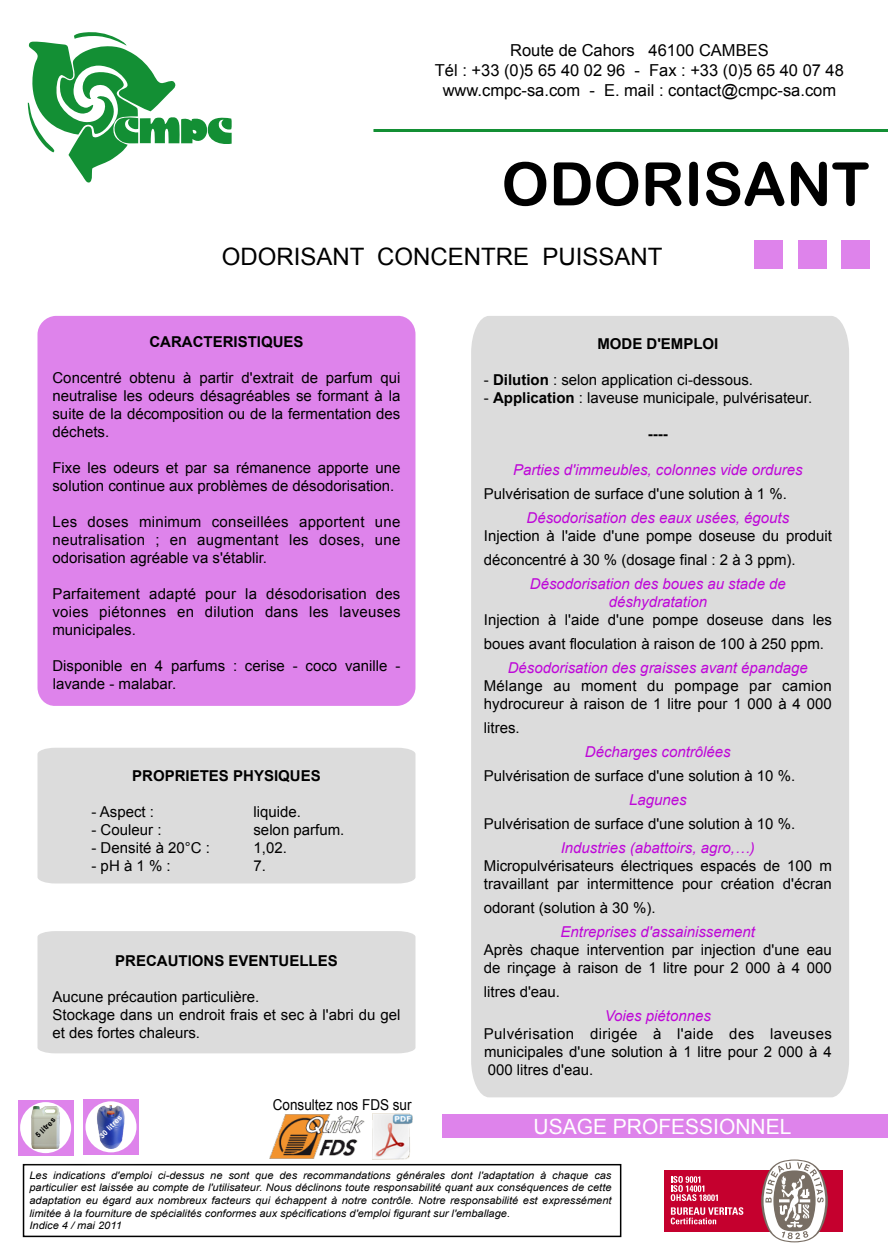
<style>
.page{position:relative;width:888px;height:1260px;background:#fff}
.page>*{position:absolute;margin:0;border:0;box-sizing:border-box;transform-origin:0 0}
.t1{font:60px "Arial Rounded MT Bold";color:#000}
.t2{font:24px "Arial";color:#000}
.t3{font:21px "Arial";color:#fff}
.t4{font:16.5px/19.8px "Arial";color:#000;text-align:center}
.t5{font:15px/18px "Arial";color:#000}
.t6{font:italic 15px/18px "Arial";color:#be07d8;text-align:center}
.t7{font:700 15px "Arial";color:#000}
.t8{font:15px "Arial";color:#000;scale:.9 1}
.t9{font:italic 10.5px/12.8px "Arial";color:#000;scale:1.06 1}
.t10{font:700 7.5px "Arial";color:#fff}
.t11{font:700 7.5px "Arial";color:#000}
.s1{font-weight:700}
</style>
<div class="page">
<hr style="left:374px;top:129px;width:514px;height:3px;background:#138f34">
<div style="left:471px;top:316px;width:378px;height:776px;background:#dcdcdc"></div>
<div style="left:38px;top:931px;width:378px;height:122px;background:#dcdcdc"></div>
<div style="left:442px;top:1114px;width:446px;height:24px;background:#de83eb"></div>
<div style="left:23px;top:1164px;width:598px;height:73px;border:2px solid #000"></div>
<div style="left:842px;top:240px;width:28px;height:29px;background:#de83eb"></div>
<img style="left:826px;top:240px;width:16px;height:29px">
<div style="left:798px;top:240px;width:28px;height:29px;background:#de83eb"></div>
<div style="left:754px;top:240px;width:29px;height:29px;background:#de83eb"></div>
<div style="left:37px;top:315px;width:378px;height:391px;background:#de83eb"></div>
<div style="left:38px;top:748px;width:378px;height:136px;background:#dcdcdc"></div>
<img style="left:96px;top:1163px;width:66px;height:4px">
<div style="left:83px;top:1099px;width:56px;height:56px;background:#de83eb"></div>
<div style="left:85px;top:1101px;width:52px;height:51px;background:#fff;border-radius:50%"></div>
<img style="left:96px;top:1106px;width:32px;height:42px">
<img style="left:18px;top:1100px;width:78px;height:79px">
<div style="left:18px;top:1100px;width:55px;height:55px;background:#de83eb"></div>
<div style="left:20px;top:1102px;width:51px;height:51px;background:#fff;border-radius:50%"></div>
<img style="left:29px;top:1106px;width:34px;height:43px">
<svg style="left:28px;top:32px;width:204px;height:151px"></svg>
<img style="left:269px;top:1115px;width:96px;height:44px">
<img style="left:373px;top:1114px;width:40px;height:45px">
<div style="left:664px;top:1170px;width:179px;height:62px;background:#c5002e"></div>
<svg style="left:671px;top:1176px;width:47px;height:25px"></svg>
<svg style="left:671px;top:1207px;width:72px;height:17px"></svg>
<svg style="left:761px;top:1160px;width:67px;height:82px"></svg>
<p class="t4" style="left:435px;top:41px;width:411px">Route de Cahors 46100 CAMBES<br>Tél : +33 (0)5 65 40 02 96 - Fax : +33 (0)5 65 40 07 48 www.cmpc-sa.com - E. mail : contact@cmpc-sa.com</p>
<h1 class="t1" style="left:502px;top:149px;width:369px">ODORISANT</h1>
<h2 class="t2" style="left:222px;top:240px;width:442px">ODORISANT CONCENTRE PUISSANT</h2>
<p class="t7" style="left:149px;top:332px;width:156px">CARACTERISTIQUES</p>
<p class="t5" style="left:52px;top:369px;width:350px;text-align:justify">Concentré obtenu à partir d'extrait de parfum qui neutralise les odeurs désagréables se formant à la suite de la décomposition ou de la fermentation des déchets.</p>
<p class="t5" style="left:52px;top:459px;width:349px">Fixe les odeurs et par sa rémanence apporte une solution continue aux problèmes de désodorisation.</p>
<p class="t5" style="left:52px;top:513px;width:350px;text-align:justify">Les doses minimum conseillées apportent une neutralisation ; en augmentant les doses, une odorisation agréable va s'établir.</p>
<p class="t5" style="left:52px;top:585px;width:350px;text-align:justify">Parfaitement adapté pour la désodorisation des voies piétonnes en dilution dans les laveuses municipales.</p>
<p class="t5" style="left:52px;top:657px;width:349px">Disponible en 4 parfums : cerise - coco vanille - lavande - malabar.</p>
<p class="t7" style="left:132px;top:765px;width:190px">PROPRIETES PHYSIQUES</p>
<p class="t5" style="left:91px;top:803px;width:64px">- Aspect :</p>
<p class="t5" style="left:253px;top:803px;width:49px">liquide.</p>
<p class="t5" style="left:91px;top:821px;width:72px">- Couleur :</p>
<p class="t5" style="left:253px;top:821px;width:92px">selon parfum.</p>
<p class="t5" style="left:91px;top:839px;width:120px">- Densité à 20°C :</p>
<p class="t5" style="left:253px;top:839px;width:35px">1,02.</p>
<p class="t5" style="left:91px;top:857px;width:81px">- pH à 1 % :</p>
<p class="t5" style="left:253px;top:857px;width:14px">7.</p>
<p class="t7" style="left:115px;top:951px;width:224px">PRECAUTIONS EVENTUELLES</p>
<p class="t5" style="left:52px;top:988px;width:349px">Aucune précaution particulière.<br>Stockage dans un endroit frais et sec à l'abri du gel et des fortes chaleurs.</p>
<p class="t11" style="left:33px;top:1133px;width:26px;rotate:-45deg">5 litres</p>
<p class="t10" style="left:97px;top:1133px;width:31px;rotate:-45deg">30 litres</p>
<p class="t8" style="left:273px;top:1095px;width:156px">Consultez nos FDS sur</p>
<p class="t7" style="left:597px;top:334px;width:123px">MODE D'EMPLOI</p>
<p class="t5" style="left:484px;top:371px;width:271px">- <span class="s1">Dilution</span> : selon application ci-dessous.</p>
<p class="t5" style="left:484px;top:389px;width:330px">- <span class="s1">Application</span> : laveuse municipale, pulvérisateur.</p>
<p class="t7" style="left:648px;top:424px;width:21px">----</p>
<p class="t6" style="left:513px;top:461px;width:291px">Parties d'immeubles, colonnes vide ordures</p>
<p class="t5" style="left:484px;top:485px;width:305px">Pulvérisation de surface d'une solution à 1 %.</p>
<p class="t6" style="left:527px;top:509px;width:264px">Désodorisation des eaux usées, égouts</p>
<p class="t5" style="left:484px;top:524px;width:349px;line-height:24px">Injection à l'aide d'une pompe doseuse du produit déconcentré à 30 % (dosage final : 2 à 3 ppm).</p>
<p class="t6" style="left:530px;top:575px;width:257px">Désodorisation des boues au stade de déshydratation</p>
<p class="t5" style="left:484px;top:608px;width:350px;line-height:24px">Injection à l'aide d'une pompe doseuse dans les boues avant floculation à raison de 100 à 250 ppm.</p>
<p class="t6" style="left:508px;top:659px;width:302px">Désodorisation des graisses avant épandage</p>
<p class="t5" style="left:484px;top:677px;width:350px">Mélange au moment du pompage par camion hydrocureur à raison de 1 litre pour 1 000 à 4 000</p>
<p class="t5" style="left:484px;top:719px;width:37px">litres.</p>
<p class="t6" style="left:585px;top:743px;width:147px">Décharges contrôlées</p>
<p class="t5" style="left:484px;top:767px;width:313px">Pulvérisation de surface d'une solution à 10 %.</p>
<p class="t6" style="left:629px;top:791px;width:59px">Lagunes</p>
<p class="t5" style="left:484px;top:815px;width:313px">Pulvérisation de surface d'une solution à 10 %.</p>
<p class="t6" style="left:561px;top:839px;width:196px">Industries (abattoirs, agro,…)</p>
<p class="t5" style="left:484px;top:857px;width:350px">Micropulvérisateurs électriques espacés de 100 m travaillant par intermittence pour création d'écran</p>
<p class="t5" style="left:484px;top:899px;width:173px">odorant (solution à 30 %).</p>
<p class="t6" style="left:561px;top:923px;width:196px">Entreprises d'assainissement</p>
<p class="t5" style="left:484px;top:941px;width:349px">Après chaque intervention par injection d'une eau de rinçage à raison de 1 litre pour 2 000 à 4 000</p>
<p class="t5" style="left:484px;top:983px;width:78px">litres d'eau.</p>
<p class="t6" style="left:605px;top:1007px;width:108px">Voies piétonnes</p>
<p class="t5" style="left:484px;top:1025px;width:350px;text-align:justify">Pulvérisation dirigée à l'aide des laveuses municipales d'une solution à 1 litre pour 2 000 à 4<br>000 litres d'eau.</p>
<h3 class="t3" style="left:534px;top:1112px;width:259px">USAGE PROFESSIONNEL</h3>
<p class="t9" style="left:29px;top:1169px;width:551px">Les indications d'emploi ci-dessus ne sont que des recommandations générales dont l'adaptation à chaque cas particulier est laissée au compte de l'utilisateur. Nous déclinons toute responsabilité quant aux conséquences de cette adaptation eu égard aux nombreux facteurs qui échappent à notre contrôle. Notre responsabilité est expressément limitée à la fourniture de spécialités conformes aux spécifications d'emploi figurant sur l'emballage.<br>Indice 4 / mai 2011</p>
</div>
